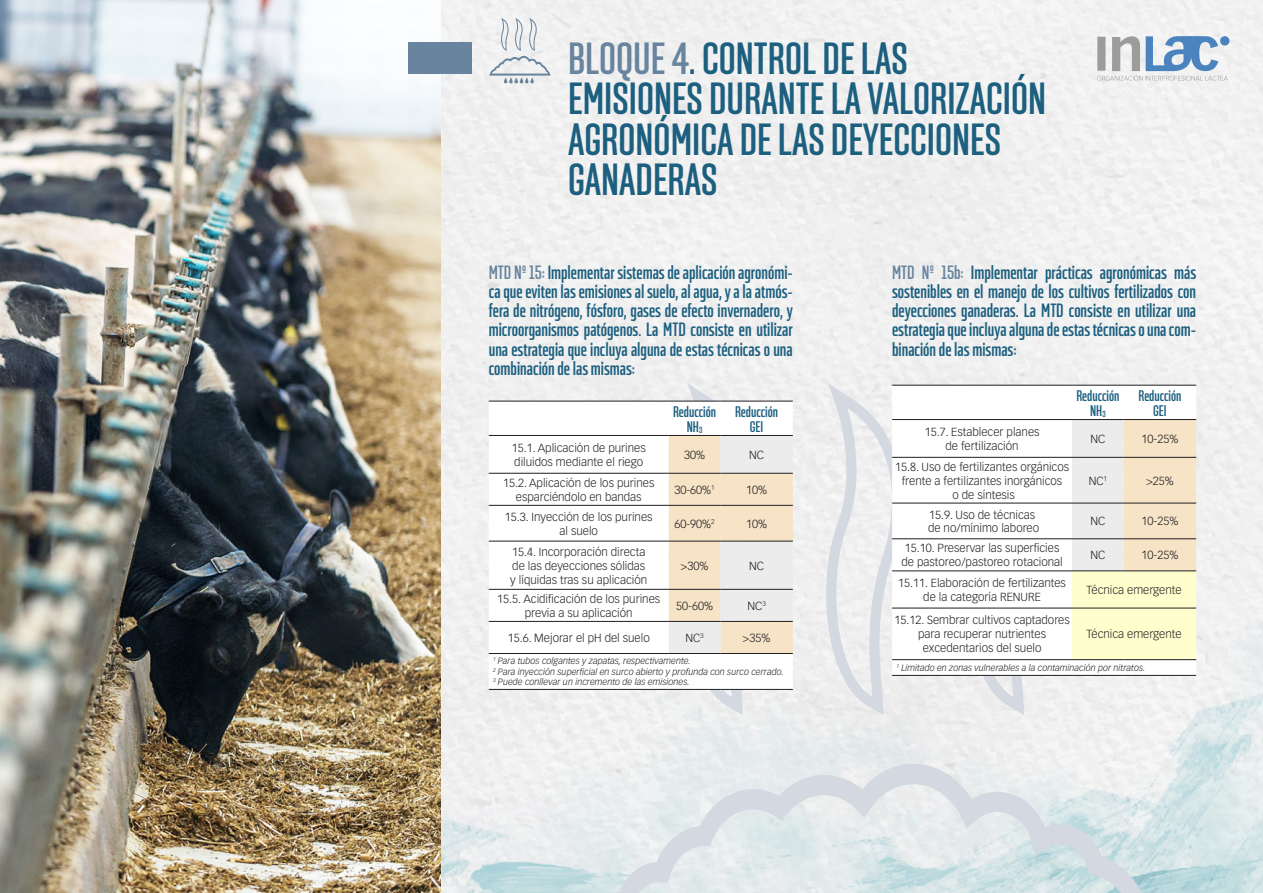
<style>
.page{position:relative;width:1263px;height:893px;background:#fff}
.page>*{position:absolute;margin:0;border:0;box-sizing:border-box;transform-origin:0 0}
.t1{font:500 45px/40.5px "Solido Compressed";color:#1c5f7f}
.t2{font:500 19.2px/19.2px "Solido Compressed";color:#1c5f7f;text-align:justify}
.t3{font:500 15.45px/15.5px "Solido Compressed";color:#1c5f7f;text-align:center}
.t4{font:300 11.55px/13.8px "Vectora LT Std";color:#1f1e21;text-align:center}
.t5{font:italic 300 9px/10.5px "Vectora LT Std";color:#1f1e21}
.s1{color:#68849e}
</style>
<div class="page">
<div style="left:440px;top:0;width:823px;height:893px;background:#f0f0f0"></div>
<svg style="left:823px;top:383px;width:89px;height:332px"></svg>
<svg style="left:964px;top:383px;width:89px;height:332px"></svg>
<svg style="left:568px;top:764px;width:614px;height:129px;background:#dde6e9"></svg>
<img style="left:0;top:0;width:440px;height:893px">
<div style="left:1220px;top:36px;width:9px;height:10px;background:#4b83bf;border-radius:50%"></div>
<svg style="left:1097px;top:36px;width:131px;height:45px"></svg>
<svg style="left:489px;top:402px;width:180px;height:287px"></svg>
<svg style="left:669px;top:383px;width:124px;height:332px"></svg>
<hr style="left:489px;top:401px;width:180px;height:1px;background:#1f1e21">
<hr style="left:669px;top:401px;width:51px;height:1px;background:#1f1e21">
<hr style="left:720px;top:401px;width:73px;height:1px;background:#1f1e21">
<hr style="left:489px;top:435px;width:180px;height:1px;background:#1f1e21">
<hr style="left:489px;top:505px;width:180px;height:1px;background:#1f1e21">
<hr style="left:489px;top:589px;width:180px;height:1px;background:#1f1e21">
<hr style="left:489px;top:473px;width:180px;height:1px;background:#1f1e21">
<hr style="left:489px;top:541px;width:180px;height:1px;background:#1f1e21">
<hr style="left:489px;top:621px;width:180px;height:1px;background:#1f1e21">
<hr style="left:489px;top:653px;width:180px;height:1px;background:#1f1e21">
<hr style="left:489px;top:689px;width:180px;height:1px;background:#1f1e21">
<hr style="left:669px;top:689px;width:51px;height:1px;background:#1f1e21">
<hr style="left:720px;top:689px;width:73px;height:1px;background:#1f1e21">
<hr style="left:669px;top:435px;width:51px;height:1px;background:#1f1e21">
<hr style="left:669px;top:589px;width:51px;height:1px;background:#1f1e21">
<hr style="left:720px;top:435px;width:73px;height:1px;background:#1f1e21">
<hr style="left:720px;top:589px;width:73px;height:1px;background:#1f1e21">
<hr style="left:720px;top:621px;width:73px;height:1px;background:#1f1e21">
<hr style="left:720px;top:653px;width:73px;height:1px;background:#1f1e21">
<hr style="left:669px;top:621px;width:51px;height:1px;background:#1f1e21">
<hr style="left:669px;top:653px;width:51px;height:1px;background:#1f1e21">
<hr style="left:669px;top:473px;width:51px;height:1px;background:#1f1e21">
<hr style="left:669px;top:505px;width:51px;height:1px;background:#1f1e21">
<hr style="left:669px;top:541px;width:51px;height:1px;background:#1f1e21">
<hr style="left:720px;top:473px;width:73px;height:1px;background:#1f1e21">
<hr style="left:720px;top:505px;width:73px;height:1px;background:#1f1e21">
<hr style="left:720px;top:541px;width:73px;height:1px;background:#1f1e21">
<svg style="left:892px;top:386px;width:304px;height:289px"></svg>
<svg style="left:1072px;top:420px;width:124px;height:239px;background:#f5eed1"></svg>
<hr style="left:892px;top:385px;width:180px;height:1px;background:#1f1e21">
<hr style="left:1072px;top:385px;width:52px;height:1px;background:#1f1e21">
<hr style="left:1124px;top:385px;width:72px;height:1px;background:#1f1e21">
<hr style="left:892px;top:419px;width:180px;height:1px;background:#1f1e21">
<hr style="left:892px;top:503px;width:180px;height:1px;background:#1f1e21">
<hr style="left:892px;top:571px;width:180px;height:1px;background:#1f1e21">
<hr style="left:892px;top:457px;width:180px;height:1px;background:#1f1e21">
<hr style="left:892px;top:538px;width:180px;height:1px;background:#1f1e21">
<hr style="left:892px;top:608px;width:180px;height:1px;background:#1f1e21">
<hr style="left:892px;top:659px;width:180px;height:1px;background:#1f1e21">
<hr style="left:892px;top:675px;width:180px;height:1px;background:#1f1e21">
<hr style="left:1072px;top:675px;width:52px;height:1px;background:#1f1e21">
<hr style="left:1124px;top:675px;width:72px;height:1px;background:#1f1e21">
<hr style="left:1124px;top:419px;width:72px;height:1px;background:#1f1e21">
<hr style="left:1124px;top:457px;width:72px;height:1px;background:#1f1e21">
<hr style="left:1124px;top:503px;width:72px;height:1px;background:#1f1e21">
<hr style="left:1124px;top:538px;width:72px;height:1px;background:#1f1e21">
<hr style="left:1072px;top:419px;width:52px;height:1px;background:#1f1e21">
<hr style="left:1072px;top:457px;width:52px;height:1px;background:#1f1e21">
<hr style="left:1072px;top:503px;width:52px;height:1px;background:#1f1e21">
<hr style="left:1072px;top:538px;width:52px;height:1px;background:#1f1e21">
<hr style="left:1072px;top:571px;width:52px;height:1px;background:#1f1e21">
<hr style="left:1124px;top:571px;width:72px;height:1px;background:#1f1e21">
<hr style="left:1072px;top:608px;width:52px;height:1px;background:#1f1e21">
<hr style="left:1124px;top:608px;width:72px;height:1px;background:#1f1e21">
<hr style="left:1072px;top:659px;width:52px;height:1px;background:#1f1e21">
<hr style="left:1124px;top:659px;width:72px;height:1px;background:#1f1e21">
<div style="left:408px;top:43px;width:64px;height:31px;background:#68849e"></div>
<svg style="left:489px;top:18px;width:62px;height:65px"></svg>
<h1 class="t1" style="left:568px;top:40px;width:479px"><span class="s1">BLOQUE 4</span>. CONTROL DE LAS<br>EMISIONES DURANTE LA VALORIZACIÓN<br>AGRONÓMICA DE LAS DEYECCIONES<br>GANADERAS</h1>
<p class="t2" style="left:489px;top:263px;width:306px"><span class="s1">MTD Nº 15:</span> Implementar sistemas de aplicación agronómi&shy;ca que eviten las emisiones al suelo, al agua, y a la atmós&shy;fera de nitrógeno, fósforo, gases de efecto invernadero, y microorganismos patógenos. La MTD consiste en utilizar una estrategia que incluya alguna de estas técnicas o una combinación de las mismas:</p>
<p class="t2" style="left:892px;top:263px;width:306px"><span class="s1">MTD Nº 15b:</span> Implementar prácticas agronómicas más sostenibles en el manejo de los cultivos fertilizados con deyecciones ganaderas. La MTD consiste en utilizar una estrategia que incluya alguna de estas técnicas o una com&shy;binación de las mismas:</p>
<h3 class="t3" style="left:673px;top:404px;width:44px">Reducción<br>NH<sub>3</sub></h3>
<h3 class="t3" style="left:735px;top:404px;width:44px">Reducción<br>GEI</h3>
<p class="t4" style="left:512px;top:441px;width:136px;text-align:left">15.1. Aplicación de purines diluidos mediante el riego</p>
<p class="t4" style="left:684px;top:448px;width:22px">30%</p>
<p class="t4" style="left:749px;top:448px;width:16px">NC</p>
<p class="t4" style="left:503px;top:476px;width:153px">15.2. Aplicación de los purines esparciéndolo en bandas</p>
<p class="t4" style="left:674px;top:483px;width:42px">30-60%<sup>1</sup></p>
<p class="t4" style="left:746px;top:483px;width:22px">10%</p>
<p class="t4" style="left:505px;top:510px;width:149px">15.3. Inyección de los purines al suelo</p>
<p class="t4" style="left:674px;top:517px;width:42px">60-90%<sup>2</sup></p>
<p class="t4" style="left:746px;top:517px;width:22px">10%</p>
<p class="t4" style="left:510px;top:545px;width:138px;text-align:left">15.4. Incorporación directa de las deyecciones sólidas y líquidas tras su aplicación</p>
<h3 class="t3" style="left:1076px;top:388px;width:44px">Reducción<br>NH<sub>3</sub></h3>
<h3 class="t3" style="left:1138px;top:388px;width:44px">Reducción<br>GEI</h3>
<p class="t4" style="left:925px;top:425px;width:116px">15.7. Establecer planes de fertilización</p>
<p class="t4" style="left:1090px;top:432px;width:16px">NC</p>
<p class="t4" style="left:1141px;top:432px;width:38px">10-25%</p>
<p class="t4" style="left:895px;top:460px;width:176px">15.8. Uso de fertilizantes orgánicos frente a fertilizantes inorgánicos<br>o de síntesis</p>
<p class="t4" style="left:1089px;top:474px;width:20px">NC<sup>1</sup></p>
<p class="t4" style="left:1146px;top:474px;width:29px">&gt;25%</p>
<p class="t4" style="left:928px;top:508px;width:113px;text-align:left">15.9. Uso de técnicas de no/mínimo laboreo</p>
<p class="t4" style="left:1090px;top:515px;width:16px">NC</p>
<p class="t4" style="left:1141px;top:515px;width:38px">10-25%</p>
<p class="t4" style="left:901px;top:542px;width:163px;text-align:left">15.10. Preservar las superficies de pastoreo/pastoreo rotacional</p>
<p class="t4" style="left:1090px;top:548px;width:16px">NC</p>
<p class="t4" style="left:1141px;top:548px;width:38px">10-25%</p>
<p class="t4" style="left:898px;top:576px;width:169px">15.11. Elaboración de fertilizantes de la categoría RENURE</p>
<p class="t4" style="left:1086px;top:583px;width:97px">Técnica emergente</p>
<p class="t4" style="left:894px;top:614px;width:177px">15.12. Sembrar cultivos captadores para recuperar nutrientes excedentarios del suelo</p>
<p class="t4" style="left:681px;top:559px;width:29px">&gt;30%</p>
<p class="t4" style="left:749px;top:559px;width:16px">NC</p>
<p class="t4" style="left:497px;top:592px;width:165px">15.5. Acidificación de los purines previa a su aplicación</p>
<p class="t4" style="left:676px;top:599px;width:38px">50-60%</p>
<p class="t4" style="left:747px;top:599px;width:20px">NC<sup>3</sup></p>
<p class="t4" style="left:508px;top:631px;width:144px">15.6. Mejorar el pH del suelo</p>
<p class="t4" style="left:685px;top:631px;width:20px">NC<sup>3</sup></p>
<p class="t4" style="left:743px;top:631px;width:29px">&gt;35%</p>
<p class="t5" style="left:493px;top:656px;width:292px"><sup>1</sup> Para tubos colgantes y zapatas, respectivamente.<br><sup>2</sup> Para inyección superficial en surco abierto y profunda con surco cerrado.<br><sup>3</sup> Puede conllevar un incremento de las emisiones.</p>
<p class="t4" style="left:1086px;top:627px;width:97px">Técnica emergente</p>
<p class="t5" style="left:896px;top:663px;width:251px"><sup>1</sup> Limitado en zonas vulnerables a la contaminación por nitratos.</p>
</div>
